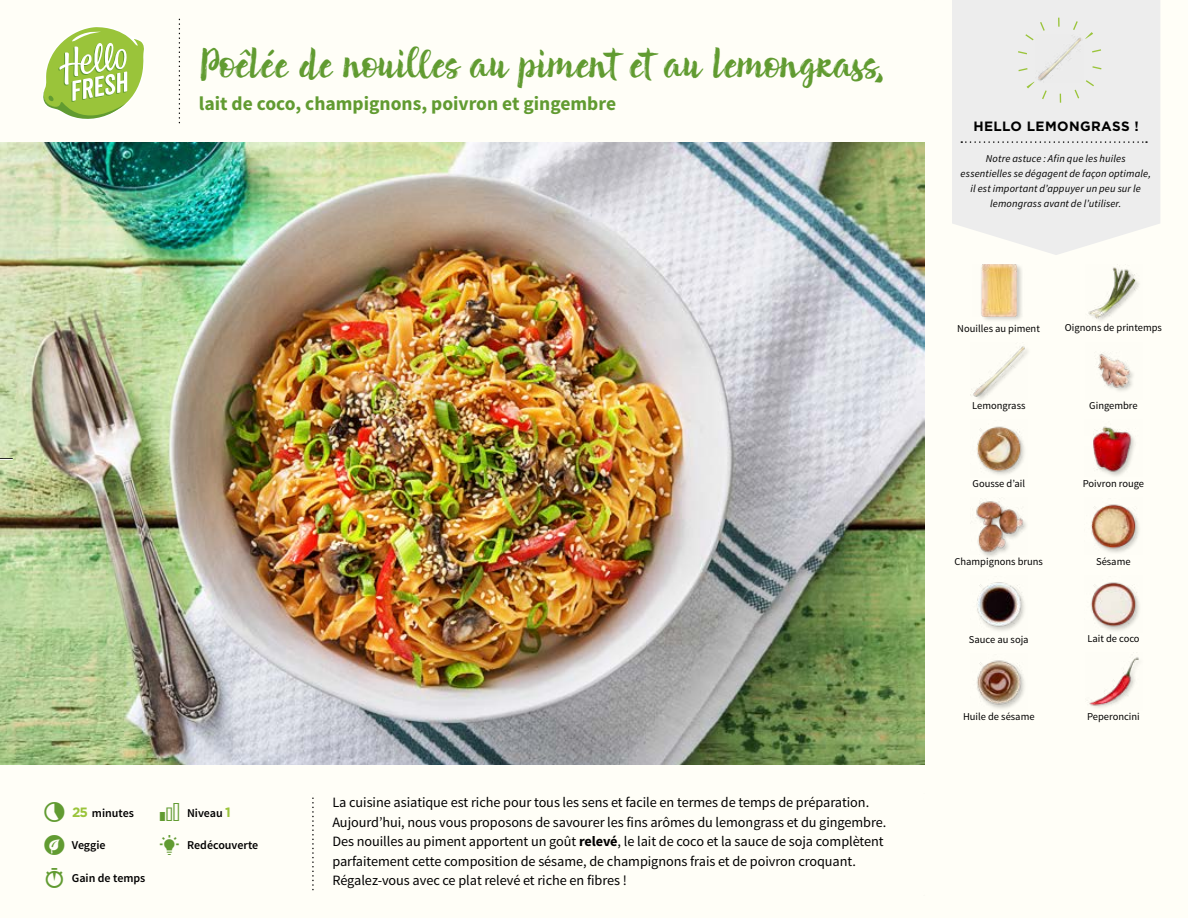
<style>
.page{position:relative;width:1188px;height:918px;background:#fffef7}
.page>*{position:absolute;margin:0;border:0;box-sizing:border-box;transform-origin:0 0}
.t1{font:45px "Brun";color:#619b31}
.t2{font:700 19.5px "Source Sans Pro";color:#619b31}
.t3{font:14.25px/19.5px "Source Sans Pro";letter-spacing:-.005em;color:#000}
.t4{font:700 13.5px "Gotham";letter-spacing:.03em;color:#000}
.t5{font:600 12px "Source Sans Pro";color:#000}
.t6{font:10.5px "Source Sans Pro";color:#000}
.t7{font:italic 10.5px/14.7px "Source Sans Pro";letter-spacing:.015em;color:#000;text-align:center}
.s1{font-family:"Gotham";font-weight:700;font-size:13.5px;color:#9ac43a}
.s2{font-weight:700}
</style>
<div class="page">
<svg style="left:43px;top:27px;width:101px;height:92px"></svg>
<img style="left:976px;top:660px;width:49px;height:49px">
<img style="left:977px;top:582px;width:48px;height:49px">
<img style="left:1090px;top:582px;width:49px;height:49px">
<img style="left:1091px;top:504px;width:48px;height:49px">
<div style="left:976px;top:502px;width:53px;height:57px;background:#000;opacity:.2"></div>
<img style="left:976px;top:501px;width:52px;height:54px">
<img style="left:977px;top:426px;width:48px;height:49px">
<img style="left:1093px;top:426px;width:41px;height:50px">
<div style="left:952px;top:0;width:208px;height:255px;background:#ededed"></div>
<svg style="left:961px;top:141px;width:186px;height:2px"></svg>
<img style="left:1036px;top:34px;width:48px;height:48px">
<div style="left:1017px;top:18px;width:85px;height:85px;border:9px dashed #9ac43a;border-radius:50%"></div>
<img style="left:0;top:142px;width:925px;height:623px">
<div style="left:981px;top:264px;width:42px;height:59px;background:#000;opacity:.2"></div>
<img style="left:981px;top:265px;width:42px;height:52px">
<img style="left:1088px;top:267px;width:51px;height:54px">
<img style="left:971px;top:346px;width:57px;height:53px">
<img style="left:1098px;top:353px;width:35px;height:38px">
<img style="left:1089px;top:657px;width:50px;height:51px">
<svg style="left:0;top:458px;width:13px;height:2px"></svg>
<h1 class="t1" style="left:199px;top:35px;width:690px">Poêlée de nouilles au piment et au lemongrass,</h1>
<h2 class="t2" style="left:199px;top:91px;width:419px">lait de coco, champignons, poivron et gingembre</h2>
<p class="t5" style="left:72px;top:805px;width:63px"><span class="s1">25</span> minutes</p>
<p class="t5" style="left:187px;top:805px;width:45px">Niveau <span class="s1">1</span></p>
<p class="t3" style="left:332px;top:793px;width:555px">La cuisine asiatique est riche pour tous les sens et facile en termes de temps de préparation.<br>Aujourd’hui, nous vous proposons de savourer les fins arômes du lemongrass et du gingembre.<br>Des nouilles au piment apportent un goût <span class="s2">relevé</span>, le lait de coco et la sauce de soja complètent parfaitement cette composition de sésame, de champignons frais et de poivron croquant.<br>Régalez-vous avec ce plat relevé et riche en fibres !</p>
<p class="t5" style="left:72px;top:838px;width:35px">Veggie</p>
<p class="t5" style="left:187px;top:838px;width:73px">Redécouverte</p>
<p class="t5" style="left:72px;top:870px;width:75px">Gain de temps</p>
<p class="t4" style="left:973px;top:117px;width:167px">HELLO LEMONGRASS !</p>
<p class="t7" style="left:961px;top:152px;width:192px">Notre astuce : Afin que les huiles essentielles se dégagent de façon optimale, il est important d’appuyer un peu sur le lemongrass avant de l’utiliser.</p>
<p class="t6" style="left:957px;top:322px;width:84px">Nouilles au piment</p>
<p class="t6" style="left:1065px;top:321px;width:98px">Oignons de printemps</p>
<p class="t6" style="left:972px;top:399px;width:55px">Lemongrass</p>
<p class="t6" style="left:1089px;top:399px;width:50px">Gingembre</p>
<p class="t6" style="left:973px;top:477px;width:54px">Gousse d’ail</p>
<p class="t6" style="left:1083px;top:477px;width:63px">Poivron rouge</p>
<p class="t6" style="left:955px;top:555px;width:90px">Champignons bruns</p>
<p class="t6" style="left:1096px;top:555px;width:36px">Sésame</p>
<p class="t6" style="left:969px;top:633px;width:61px">Sauce au soja</p>
<p class="t6" style="left:1087px;top:632px;width:54px">Lait de coco</p>
<p class="t6" style="left:963px;top:710px;width:73px">Huile de sésame</p>
<p class="t6" style="left:1087px;top:710px;width:54px">Peperoncini</p>
</div>
